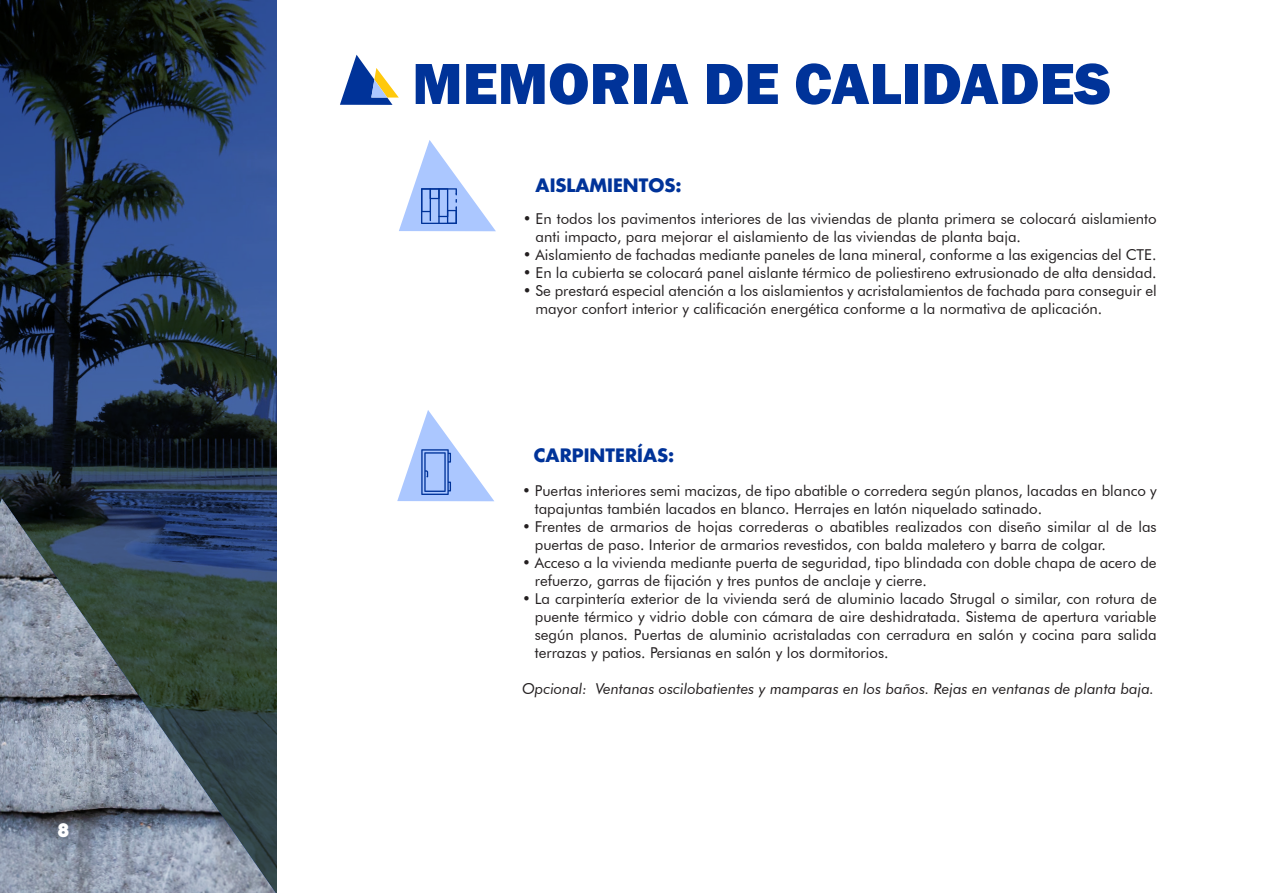
<style>
.page{position:relative;width:1263px;height:893px;background:#fff}
.page>*{position:absolute;margin:0;border:0;box-sizing:border-box;transform-origin:0 0}
.titulos{font:800 60px "Franklin Gothic";color:#039}
.t1{font:900 19.5px "Raleway";color:#fff}
.t2{font:700 18px "Futura Std";color:#039}
.t3{font:15px/18px "Futura BT";color:#231f20}
.t4{font:italic 15px "Futura BT";color:#231f20}
</style>
<div class="page">
<img style="left:0;top:0;width:276px;height:498px">
<img style="left:0;top:498px;width:276px;height:395px">
<svg style="left:340px;top:55px;width:59px;height:50px"></svg>
<svg style="left:399px;top:140px;width:97px;height:91px"></svg>
<svg style="left:397px;top:410px;width:97px;height:91px"></svg>
<p class="t1" style="left:57px;top:819px;width:13px">8</p>
<p class="titulos" style="left:412px;top:45px;width:700px">MEMORIA DE CALIDADES</p>
<p class="t2" style="left:536px;top:173px;width:148px">AISLAMIENTOS:</p>
<p class="t3" style="left:536px;top:209px;width:622px;text-indent:-13px">• En todos los pavimentos interiores de las viviendas de planta primera se colocará aislamiento anti impacto, para mejorar el aislamiento de las viviendas de planta baja.</p>
<p class="t3" style="left:523px;top:245px;width:635px">• Aislamiento de fachadas mediante paneles de lana mineral, conforme a las exigencias del CTE.</p>
<p class="t3" style="left:523px;top:263px;width:635px">• En la cubierta se colocará panel aislante térmico de poliestireno extrusionado de alta densidad.</p>
<p class="t3" style="left:536px;top:281px;width:623px;text-indent:-13px">• Se prestará especial atención a los aislamientos y acristalamientos de fachada para conseguir el mayor confort interior y calificación energética conforme a la normativa de aplicación.</p>
<p class="t2" style="left:534px;top:443px;width:142px">CARPINTERÍAS:</p>
<p class="t3" style="left:535px;top:481px;width:623px;text-indent:-13px">• Puertas interiores semi macizas, de tipo abatible o corredera según planos, lacadas en blanco y tapajuntas también lacados en blanco. Herrajes en latón niquelado satinado.</p>
<p class="t3" style="left:535px;top:517px;width:623px;text-indent:-13px">• Frentes de armarios de hojas correderas o abatibles realizados con diseño similar al de las puertas de paso. Interior de armarios revestidos, con balda maletero y barra de colgar.</p>
<p class="t3" style="left:535px;top:553px;width:623px;text-indent:-13px">• Acceso a la vivienda mediante puerta de seguridad, tipo blindada con doble chapa de acero de refuerzo, garras de fijación y tres puntos de anclaje y cierre.</p>
<p class="t3" style="left:535px;top:589px;width:623px;text-align:justify;text-indent:-13px">• La carpintería exterior de la vivienda será de aluminio lacado Strugal o similar, con rotura de puente térmico y vidrio doble con cámara de aire deshidratada. Sistema de apertura variable según planos. Puertas de aluminio acristaladas con cerradura en salón y cocina para salida terrazas y patios. Persianas en salón y los dormitorios.</p>
<p class="t4" style="left:522px;top:679px;width:634px">Opcional: Ventanas oscilobatientes y mamparas en los baños. Rejas en ventanas de planta baja.</p>
</div>
